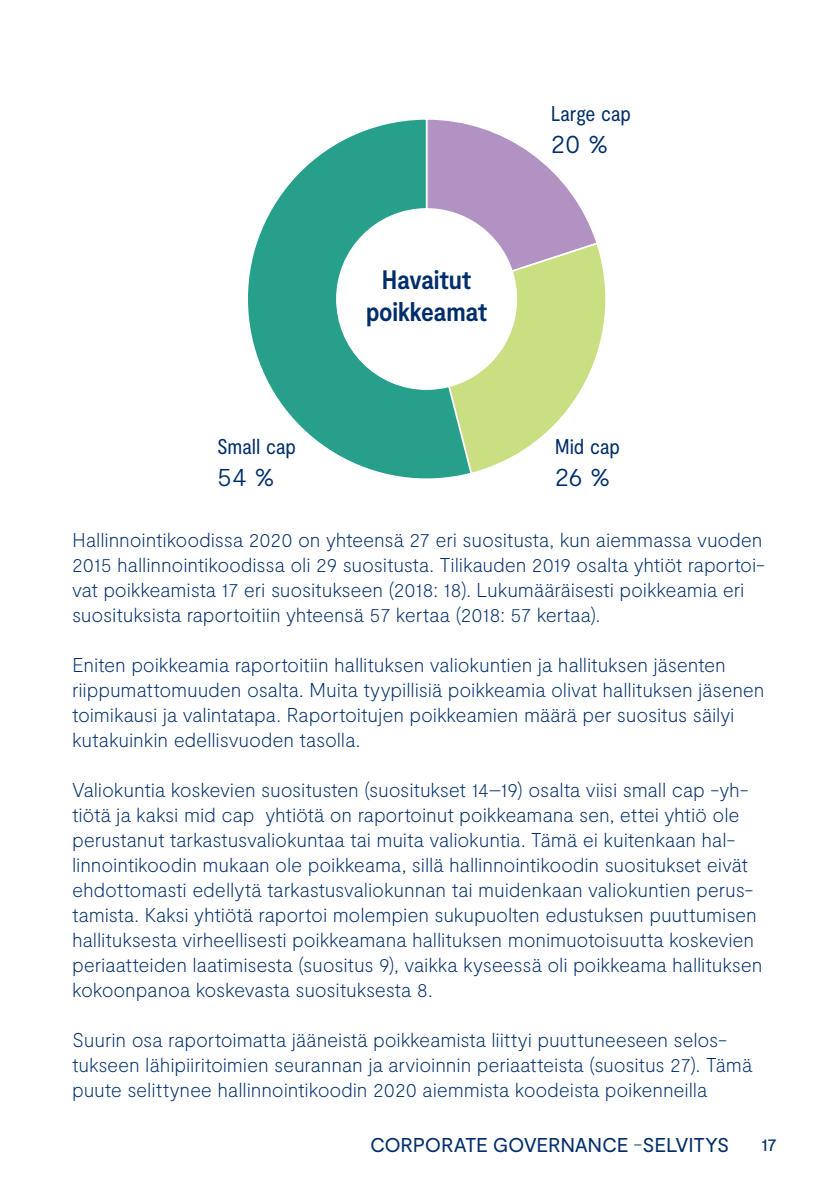
<style>
.page{position:relative;width:840px;height:1191px;background:#fff}
.page>*{position:absolute;margin:0;border:0;box-sizing:border-box;transform-origin:0 0}
.t1{font:700 condensed 26.6px/32px "Moderat";letter-spacing:-.005em;color:#002e6b;text-align:center}
.t2{font:300 26.6px "Moderat";color:#002e6b}
.t3{font:condensed 21.4px "Moderat";letter-spacing:-.005em;color:#002e6b}
.Leipis{font:100 20px/25px "Moderat";letter-spacing:-.01em;color:#002e6b}
.t4{font:20px "Moderat";letter-spacing:-.015em;color:#002e6b}
.t5{font:18px "Moderat";color:#002e6b}
.s1{font-weight:100}
</style>
<div class="page">
<svg style="left:473px;top:126px;width:123px;height:115px"></svg>
<svg style="left:473px;top:241px;width:133px;height:231px"></svg>
<svg style="left:248px;top:119px;width:225px;height:360px"></svg>
<p class="t3" style="left:217px;top:434px;width:80px">Small cap</p>
<p class="t2" style="left:217px;top:461px;width:59px">54 %</p>
<p class="t1" style="left:366px;top:265px;width:123px">Havaitut poikkeamat</p>
<p class="t3" style="left:550px;top:101px;width:82px">Large cap</p>
<p class="t2" style="left:550px;top:128px;width:60px">20 %</p>
<p class="t3" style="left:554px;top:434px;width:67px">Mid cap</p>
<p class="t2" style="left:554px;top:461px;width:57px">26 %</p>
<p class="Leipis" style="left:72px;top:528px;width:694px">Hallinnointikoodissa 2020 on yhteensä 27 eri suositusta, kun aiemmassa vuoden 2015 hallinnointikoodissa oli 29 suositusta. Tilikauden 2019 osalta yhtiöt raportoi&shy;vat poikkeamista 17 eri suositukseen (2018: 18). Lukumääräisesti poikkeamia eri suosituksista raportoitiin yhteensä 57 kertaa (2018: 57 kertaa).</p>
<p class="Leipis" style="left:72px;top:653px;width:693px">Eniten poikkeamia raportoitiin hallituksen valiokuntien ja hallituksen jäsenten riippumattomuuden osalta. Muita tyypillisiä poikkeamia olivat hallituksen jäsenen toimikausi ja valintatapa. Raportoitujen poikkeamien määrä per suositus säilyi kutakuinkin edellisvuoden tasolla.</p>
<p class="Leipis" style="left:72px;top:778px;width:691px">Valiokuntia koskevien suositusten (suositukset 14–19) osalta viisi small cap -yh&shy;tiötä ja kaksi mid cap yhtiötä on raportoinut poikkeamana sen, ettei yhtiö ole perustanut tarkastusvaliokuntaa tai muita valiokuntia. Tämä ei kuitenkaan hal&shy;linnointikoodin mukaan ole poikkeama, sillä hallinnointikoodin suositukset eivät ehdottomasti edellytä tarkastusvaliokunnan tai muidenkaan valiokuntien perus&shy;tamista. Kaksi yhtiötä raportoi molempien sukupuolten edustuksen puuttumisen hallituksesta virheellisesti poikkeamana hallituksen monimuotoisuutta koskevien periaatteiden laatimisesta (suositus 9), vaikka kyseessä oli poikkeama hallituksen kokoonpanoa koskevasta suosituksesta 8.</p>
<p class="Leipis" style="left:72px;top:1028px;width:681px">Suurin osa raportoimatta jääneistä poikkeamista liittyi puuttuneeseen selos&shy;tukseen lähipiiritoimien seurannan ja arvioinnin periaatteista (suositus 27). Tämä puute selittynee hallinnointikoodin 2020 aiemmista koodeista poikenneilla</p>
<p class="t4" style="left:370px;top:1133px;width:360px">CORPORATE GOVERNANCE <span class="s1">-</span>SELVITYS</p>
<p class="t5" style="left:760px;top:1134px;width:17px">17</p>
</div>
